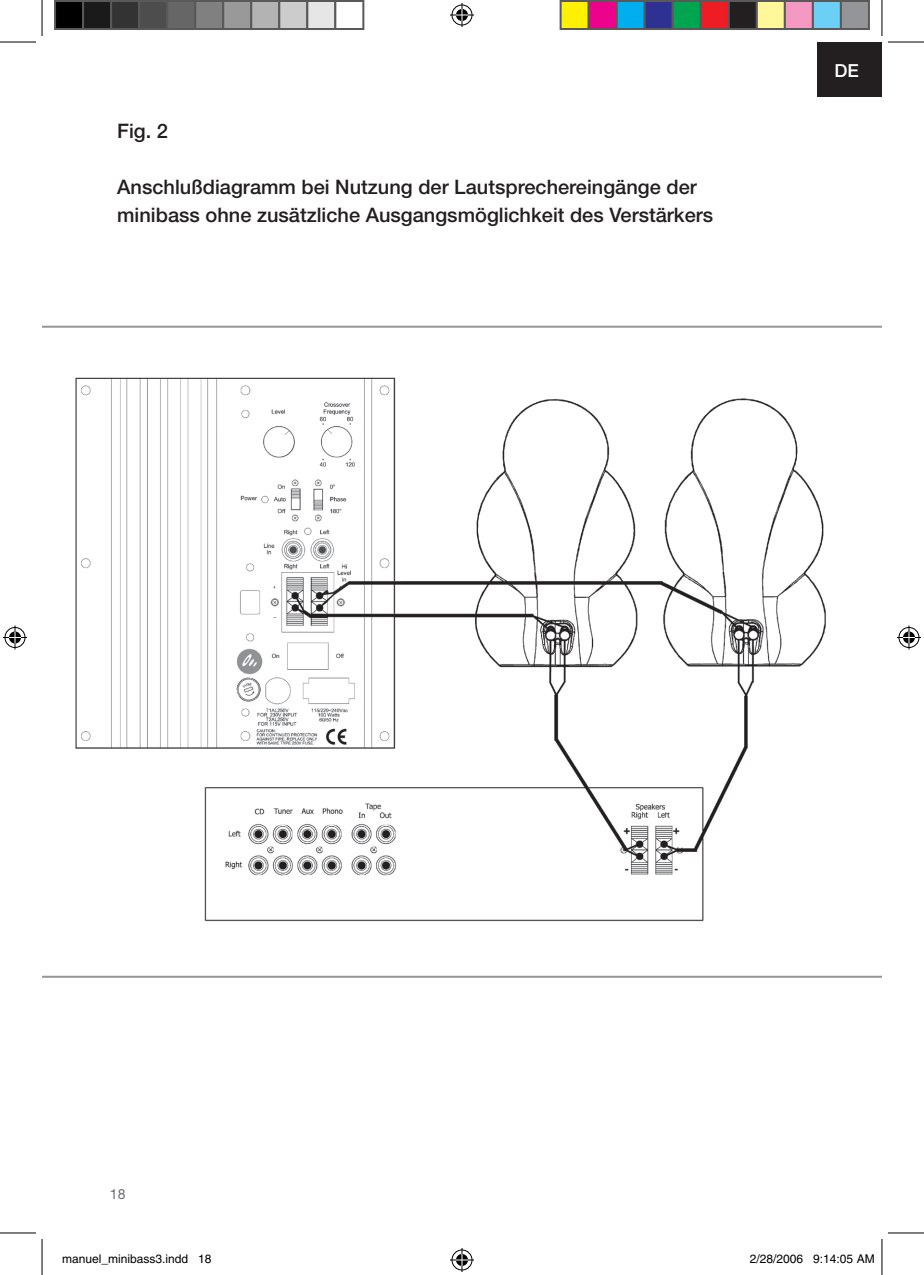
<style>
.page{position:relative;width:924px;height:1275px;background:#fff}
.page>*{position:absolute;margin:0;border:0;box-sizing:border-box;transform-origin:0 0}
.t1{font:500 20px/28px "Helvetica Neue";color:#231f20}
.t2{font:500 18px "Helvetica Neue";color:#fff}
.t3{font:14px "Helvetica Neue";color:#6c6d70}
.t4{font:12px "Helvetica";color:#000}
</style>
<div class="page">
<div style="left:817px;top:42px;width:64px;height:55px;background:#231f20"></div>
<img style="left:72px;top:325px;width:786px;height:597px">
<hr style="left:42px;top:326px;width:839px;height:2px;background:#939598">
<hr style="left:42px;top:975px;width:839px;height:2px;background:#939598">
<hr style="left:0;top:42px;width:36px;height:1px;background:#000">
<hr style="left:887px;top:42px;width:36px;height:1px;background:#000">
<hr style="left:0;top:1232px;width:36px;height:1px;background:#000">
<hr style="left:887px;top:1232px;width:36px;height:1px;background:#000">
<hr style="left:42px;top:0;width:1px;height:36px;background:#000">
<hr style="left:42px;top:1239px;width:1px;height:36px;background:#000">
<hr style="left:881px;top:0;width:1px;height:36px;background:#000">
<hr style="left:881px;top:1239px;width:1px;height:36px;background:#000">
<svg style="left:450px;top:3px;width:24px;height:24px"></svg>
<svg style="left:450px;top:1248px;width:24px;height:24px"></svg>
<svg style="left:3px;top:625px;width:24px;height:24px"></svg>
<svg style="left:897px;top:625px;width:23px;height:24px"></svg>
<div style="left:55px;top:1px;width:28px;height:28px;background:#000"></div>
<div style="left:54px;top:0;width:30px;height:30px;border:2px solid #595959"></div>
<div style="left:83px;top:1px;width:28px;height:28px;background:#1a1a1a"></div>
<div style="left:82px;top:0;width:30px;height:30px;border:2px solid #595959"></div>
<div style="left:111px;top:1px;width:28px;height:28px;background:#333"></div>
<div style="left:110px;top:0;width:30px;height:30px;border:2px solid #595959"></div>
<div style="left:139px;top:1px;width:28px;height:28px;background:#4d4d4d"></div>
<div style="left:138px;top:0;width:30px;height:30px;border:2px solid #595959"></div>
<div style="left:167px;top:1px;width:28px;height:28px;background:#666"></div>
<div style="left:166px;top:0;width:30px;height:30px;border:2px solid #595959"></div>
<div style="left:195px;top:1px;width:28px;height:28px;background:#808080"></div>
<div style="left:194px;top:0;width:30px;height:30px;border:2px solid #595959"></div>
<div style="left:223px;top:1px;width:28px;height:28px;background:#999"></div>
<div style="left:222px;top:0;width:30px;height:30px;border:2px solid #595959"></div>
<div style="left:251px;top:1px;width:28px;height:28px;background:#b3b3b3"></div>
<div style="left:250px;top:0;width:30px;height:30px;border:2px solid #595959"></div>
<div style="left:279px;top:1px;width:28px;height:28px;background:#ccc"></div>
<div style="left:278px;top:0;width:30px;height:30px;border:2px solid #595959"></div>
<div style="left:307px;top:1px;width:28px;height:28px;background:#e6e6e6"></div>
<div style="left:306px;top:0;width:30px;height:30px;border:2px solid #595959"></div>
<div style="left:334px;top:0;width:30px;height:30px;border:2px solid #595959"></div>
<div style="left:560px;top:1px;width:28px;height:28px;background:#fff101"></div>
<div style="left:559px;top:0;width:30px;height:30px;border:2px solid #595959"></div>
<div style="left:588px;top:1px;width:28px;height:28px;background:#ed028c"></div>
<div style="left:587px;top:0;width:30px;height:30px;border:2px solid #595959"></div>
<div style="left:616px;top:1px;width:28px;height:28px;background:#00aeef"></div>
<div style="left:615px;top:0;width:30px;height:30px;border:2px solid #595959"></div>
<div style="left:644px;top:1px;width:28px;height:28px;background:#2e3092"></div>
<div style="left:643px;top:0;width:30px;height:30px;border:2px solid #595959"></div>
<div style="left:672px;top:1px;width:28px;height:28px;background:#00a54f"></div>
<div style="left:671px;top:0;width:30px;height:30px;border:2px solid #595959"></div>
<div style="left:700px;top:1px;width:28px;height:28px;background:#ee1d23"></div>
<div style="left:699px;top:0;width:30px;height:30px;border:2px solid #595959"></div>
<div style="left:728px;top:1px;width:28px;height:28px;background:#231f20"></div>
<div style="left:727px;top:0;width:30px;height:30px;border:2px solid #595959"></div>
<div style="left:756px;top:1px;width:28px;height:28px;background:#fff79a"></div>
<div style="left:755px;top:0;width:30px;height:30px;border:2px solid #595959"></div>
<div style="left:784px;top:1px;width:28px;height:28px;background:#f499c2"></div>
<div style="left:783px;top:0;width:30px;height:30px;border:2px solid #595959"></div>
<div style="left:812px;top:1px;width:28px;height:28px;background:#6bcff6"></div>
<div style="left:811px;top:0;width:30px;height:30px;border:2px solid #595959"></div>
<div style="left:840px;top:1px;width:28px;height:28px;background:#939598"></div>
<div style="left:839px;top:0;width:30px;height:30px;border:2px solid #595959"></div>
<p class="t1" style="left:117px;top:117px;width:52px">Fig. 2</p>
<p class="t1" style="left:117px;top:173px;width:597px">Anschlußdiagramm bei Nutzung der Lautsprechereingänge der minibass ohne zusätzliche Ausgangsmöglichkeit des Verstärkers</p>
<p class="t2" style="left:834px;top:59px;width:26px">DE</p>
<p class="t3" style="left:110px;top:1186px;width:16px">18</p>
<p class="t4" style="left:62px;top:1251px;width:151px">manuel_minibass3.indd 18</p>
<p class="t4" style="left:749px;top:1251px;width:126px">2/28/2006 9:14:05 AM</p>
</div>
